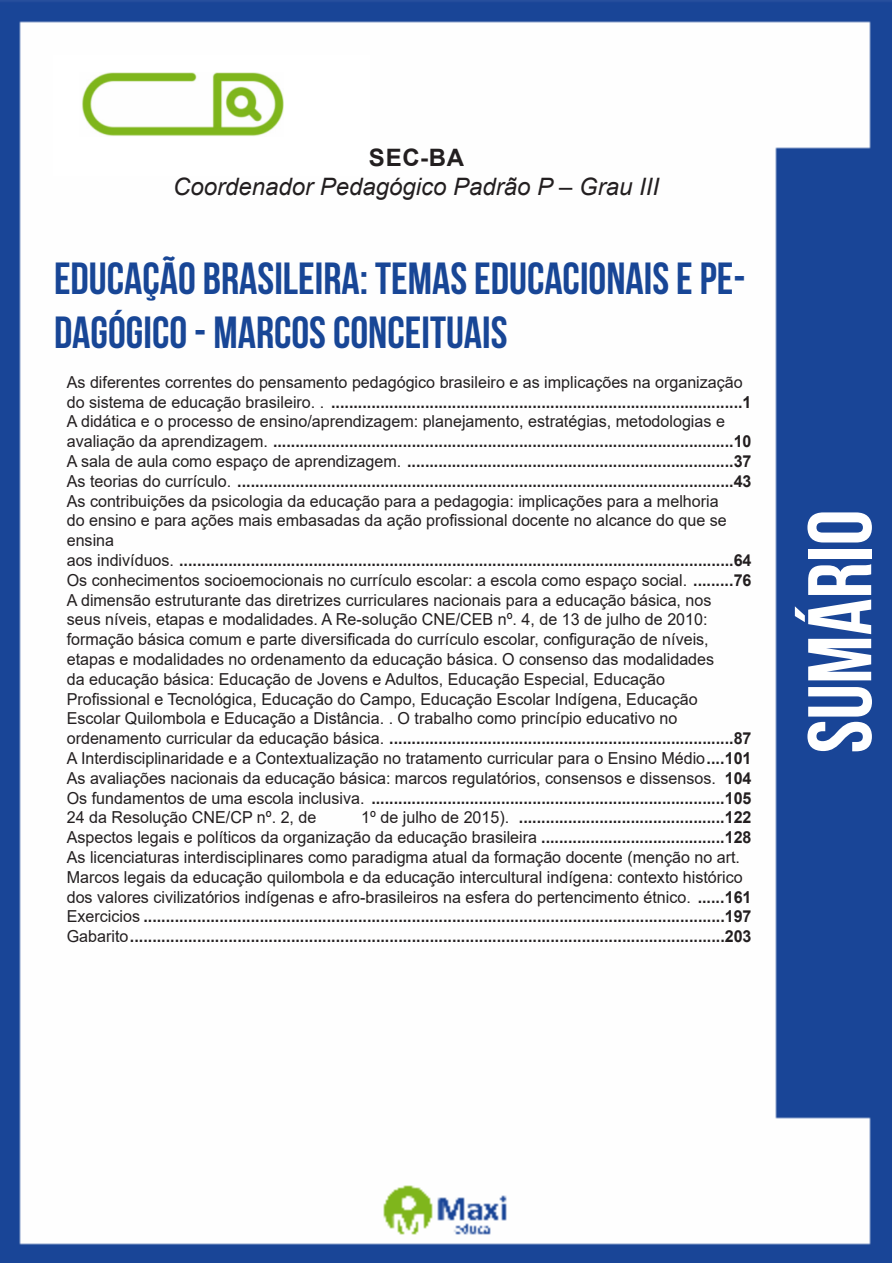
<style>
.page{position:relative;width:893px;height:1263px;background:#fff}
.page>*{position:absolute;margin:0;border:0;box-sizing:border-box;transform-origin:0 0}
.t1{font:700 90px "Bebas Neue";color:#fff}
.t2{font:700 45px/54px "Bebas Neue";color:#184696}
.t3{font:italic 24px "Arial";color:#231f20}
.t4{font:700 24px "Arial";color:#231f20}
.t5{font:16.5px "Arial";color:#231f20}
.t6{font:700 16.5px "Arial";color:#231f20}
.s1{font-weight:400}
.s2{font-weight:700}
</style>
<div class="page">
<img style="left:0;top:0;width:892px;height:1263px">
<div style="left:53px;top:55px;width:317px;height:121px;background:#fff"></div>
<img style="left:82px;top:72px;width:201px;height:64px">
<p class="t4" style="left:369px;top:141px;width:97px">SEC-BA</p>
<p class="t3" style="left:173px;top:171px;width:488px">Coordenador Pedagógico Padrão P – Grau III</p>
<p class="t2" style="left:54px;top:251px;width:693px">EDUCAÇÃO BRASILEIRA: TEMAS EDUCACIONAIS E PE-<br>DAGÓGICO - MARCOS CONCEITUAIS</p>
<p class="t5" style="left:67px;top:371px;width:677px">As diferentes correntes do pensamento pedagógico brasileiro e as implicações na organização</p>
<p class="t6" style="left:67px;top:390px;width:686px"><span class="s1">do sistema de educação brasileiro. .</span> ............................................................................................1</p>
<p class="t5" style="left:67px;top:410px;width:660px">A didática e o processo de ensino/aprendizagem: planejamento, estratégias, metodologias e</p>
<p class="t6" style="left:67px;top:430px;width:686px"><span class="s1">avaliação da aprendizagem.</span> .......................................................................................................10</p>
<p class="t6" style="left:67px;top:449px;width:686px"><span class="s1">A sala de aula como espaço de aprendizagem.</span> .........................................................................37</p>
<p class="t6" style="left:67px;top:469px;width:686px"><span class="s1">As teorias do currículo.</span> ...............................................................................................................43</p>
<p class="t5" style="left:67px;top:489px;width:653px">As contribuições da psicologia da educação para a pedagogia: implicações para a melhoria</p>
<p class="t5" style="left:67px;top:509px;width:661px">do ensino e para ações mais embasadas da ação profissional docente no alcance do que se</p>
<p class="t5" style="left:67px;top:529px;width:49px">ensina</p>
<p class="t6" style="left:67px;top:548px;width:686px"><span class="s1">aos indivíduos.</span> ............................................................................................................................64</p>
<p class="t5" style="left:67px;top:569px;width:686px">Os conhecimentos socioemocionais no currículo escolar: a escola como espaço social. <span class="s2">.........76</span></p>
<p class="t5" style="left:67px;top:588px;width:646px">A dimensão estruturante das diretrizes curriculares nacionais para a educação básica, nos</p>
<p class="t5" style="left:67px;top:608px;width:642px">seus níveis, etapas e modalidades. A Re-solução CNE/CEB nº. 4, de 13 de julho de 2010:</p>
<p class="t5" style="left:67px;top:628px;width:643px">formação básica comum e parte diversificada do currículo escolar, configuração de níveis,</p>
<p class="t5" style="left:67px;top:648px;width:649px">etapas e modalidades no ordenamento da educação básica. O consenso das modalidades</p>
<p class="t5" style="left:67px;top:668px;width:600px">da educação básica: Educação de Jovens e Adultos, Educação Especial, Educação</p>
<p class="t5" style="left:67px;top:687px;width:633px">Profissional e Tecnológica, Educação do Campo, Educação Escolar Indígena, Educação</p>
<p class="t5" style="left:67px;top:707px;width:612px">Escolar Quilombola e Educação a Distância. . O trabalho como princípio educativo no</p>
<p class="t6" style="left:67px;top:727px;width:686px"><span class="s1">ordenamento curricular da educação básica.</span> .............................................................................87</p>
<p class="t5" style="left:67px;top:747px;width:686px">A Interdisciplinaridade e a Contextualização no tratamento curricular para o Ensino Médio<span class="s2">....101</span></p>
<p class="t5" style="left:67px;top:767px;width:686px">As avaliações nacionais da educação básica: marcos regulatórios, consensos e dissensos. <span class="s2">104</span></p>
<p class="t6" style="left:67px;top:786px;width:686px"><span class="s1">Os fundamentos de uma escola inclusiva.</span> ...............................................................................105</p>
<p class="t5" style="left:67px;top:806px;width:251px">24 da Resolução CNE/CP nº. 2, de</p>
<p class="t6" style="left:361px;top:806px;width:392px"><span class="s1">1º de julho de 2015).</span> ..............................................122</p>
<p class="t5" style="left:67px;top:826px;width:686px">Aspectos legais e políticos da organização da educação brasileira <span class="s2">.........................................128</span></p>
<p class="t5" style="left:67px;top:846px;width:675px">As licenciaturas interdisciplinares como paradigma atual da formação docente (menção no art.</p>
<p class="t5" style="left:67px;top:866px;width:677px">Marcos legais da educação quilombola e da educação intercultural indígena: contexto histórico</p>
<p class="t5" style="left:67px;top:885px;width:686px">dos valores civilizatórios indígenas e afro-brasileiros na esfera do pertencimento étnico. <span class="s2">......161</span></p>
<p class="t6" style="left:67px;top:905px;width:686px"><span class="s1">Exercicios</span> ..................................................................................................................................197</p>
<p class="t6" style="left:67px;top:925px;width:686px"><span class="s1">Gabarito</span>.....................................................................................................................................203</p>
<h1 class="t1" style="left:791px;top:753px;width:245px;rotate:-90deg">SUMÁRIO</h1>
</div>
